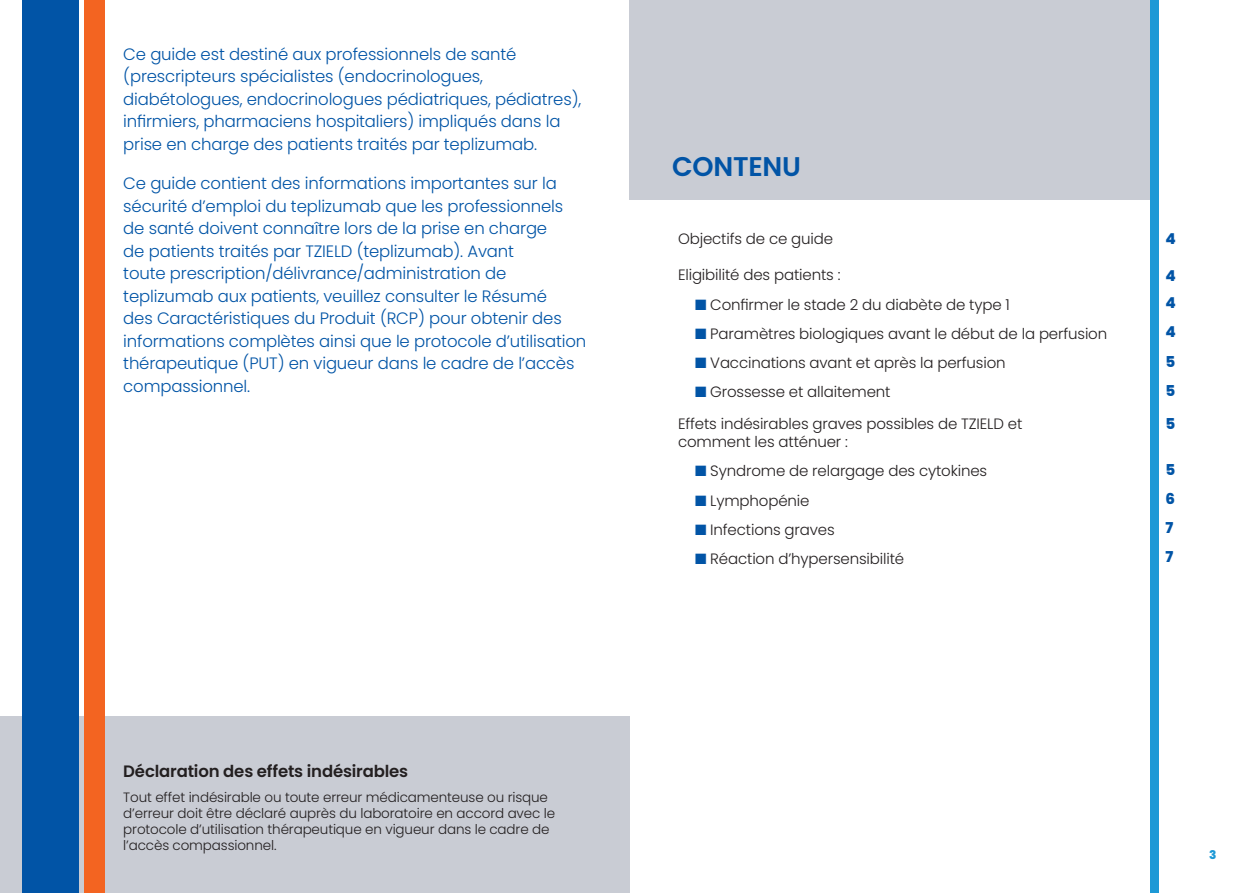
<style>
.page{position:relative;width:1259px;height:893px;background:#fff}
.page>*{position:absolute;margin:0;border:0;box-sizing:border-box;transform-origin:0 0}
.t1{font:600 27px "Poppins";letter-spacing:-.01em;color:#0154a6}
.t2{font:300 16.5px/22.5px "Poppins";letter-spacing:-.01em;color:#0154a6}
.t3{font:600 16.5px "Poppins";letter-spacing:-.01em;color:#231f20}
.t4{font:300 15px/18px "Poppins";letter-spacing:-.01em;color:#231f20}
.t5{font:800 15px "Poppins";color:#0154a6}
.t6{font:300 13.5px/16.2px "Poppins";letter-spacing:-.01em;color:#231f20}
.t7{font:800 12px "Poppins";color:#1d99d6}
.s1{color:#0154a6}
</style>
<div class="page">
<div style="left:0;top:716px;width:629px;height:177px;background:#c9ccd4"></div>
<div style="left:23px;top:0;width:56px;height:893px;background:#0154a6"></div>
<div style="left:84px;top:0;width:21px;height:893px;background:#f36421"></div>
<div style="left:629px;top:0;width:526px;height:200px;background:#c9ccd4"></div>
<div style="left:1150px;top:0;width:9px;height:893px;background:#1d99d6"></div>
<p class="t2" style="left:123px;top:43px;width:459px">Ce guide est destiné aux professionnels de santé (prescripteurs spécialistes (endocrinologues, diabétologues, endocrinologues pédiatriques, pédiatres), infirmiers, pharmaciens hospitaliers) impliqués dans la prise en charge des patients traités par teplizumab.</p>
<p class="t2" style="left:123px;top:172px;width:464px">Ce guide contient des informations importantes sur la sécurité d’emploi du teplizumab que les professionnels de santé doivent connaître lors de la prise en charge<br>de patients traités par TZIELD (teplizumab). Avant<br>toute prescription/délivrance/administration de teplizumab aux patients, veuillez consulter le Résumé<br>des Caractéristiques du Produit (RCP) pour obtenir des informations complètes ainsi que le protocole d’utilisation thérapeutique (PUT) en vigueur dans le cadre de l’accès compassionnel.</p>
<p class="t3" style="left:123px;top:762px;width:286px">Déclaration des effets indésirables</p>
<p class="t6" style="left:123px;top:789px;width:433px">Tout effet indésirable ou toute erreur médicamenteuse ou risque d’erreur doit être déclaré auprès du laboratoire en accord avec le protocole d’utilisation thérapeutique en vigueur dans le cadre de l’accès compassionnel.</p>
<h1 class="t1" style="left:672px;top:151px;width:130px">CONTENU</h1>
<p class="t4" style="left:678px;top:230px;width:157px">Objectifs de ce guide</p>
<p class="t5" style="left:1165px;top:230px;width:12px">4</p>
<p class="t4" style="left:678px;top:266px;width:164px">Eligibilité des patients :</p>
<p class="t5" style="left:1165px;top:267px;width:12px">4</p>
<p class="t4" style="left:695px;top:296px;width:316px"><span class="s1">■</span> Confirmer le stade 2 du diabète de type 1</p>
<p class="t5" style="left:1165px;top:294px;width:12px">4</p>
<p class="t4" style="left:695px;top:325px;width:414px"><span class="s1">■</span> Paramètres biologiques avant le début de la perfusion</p>
<p class="t5" style="left:1165px;top:323px;width:12px">4</p>
<p class="t4" style="left:695px;top:354px;width:312px"><span class="s1">■</span> Vaccinations avant et après la perfusion</p>
<p class="t5" style="left:1165px;top:353px;width:11px">5</p>
<p class="t4" style="left:695px;top:383px;width:197px"><span class="s1">■</span> Grossesse et allaitement</p>
<p class="t5" style="left:1165px;top:382px;width:11px">5</p>
<p class="t4" style="left:678px;top:415px;width:346px">Effets indésirables graves possibles de TZIELD et comment les atténuer :</p>
<p class="t5" style="left:1165px;top:415px;width:11px">5</p>
<p class="t4" style="left:695px;top:462px;width:294px"><span class="s1">■</span> Syndrome de relargage des cytokines</p>
<p class="t5" style="left:1165px;top:461px;width:11px">5</p>
<p class="t4" style="left:695px;top:491px;width:116px"><span class="s1">■</span> Lymphopénie</p>
<p class="t5" style="left:1165px;top:490px;width:11px">6</p>
<p class="t4" style="left:695px;top:521px;width:141px"><span class="s1">■</span> Infections graves</p>
<p class="t5" style="left:1165px;top:519px;width:9px">7</p>
<p class="t4" style="left:695px;top:550px;width:211px"><span class="s1">■</span> Réaction d’hypersensibilité</p>
<p class="t5" style="left:1165px;top:548px;width:9px">7</p>
<p class="t7" style="left:1209px;top:848px;width:9px">3</p>
</div>
